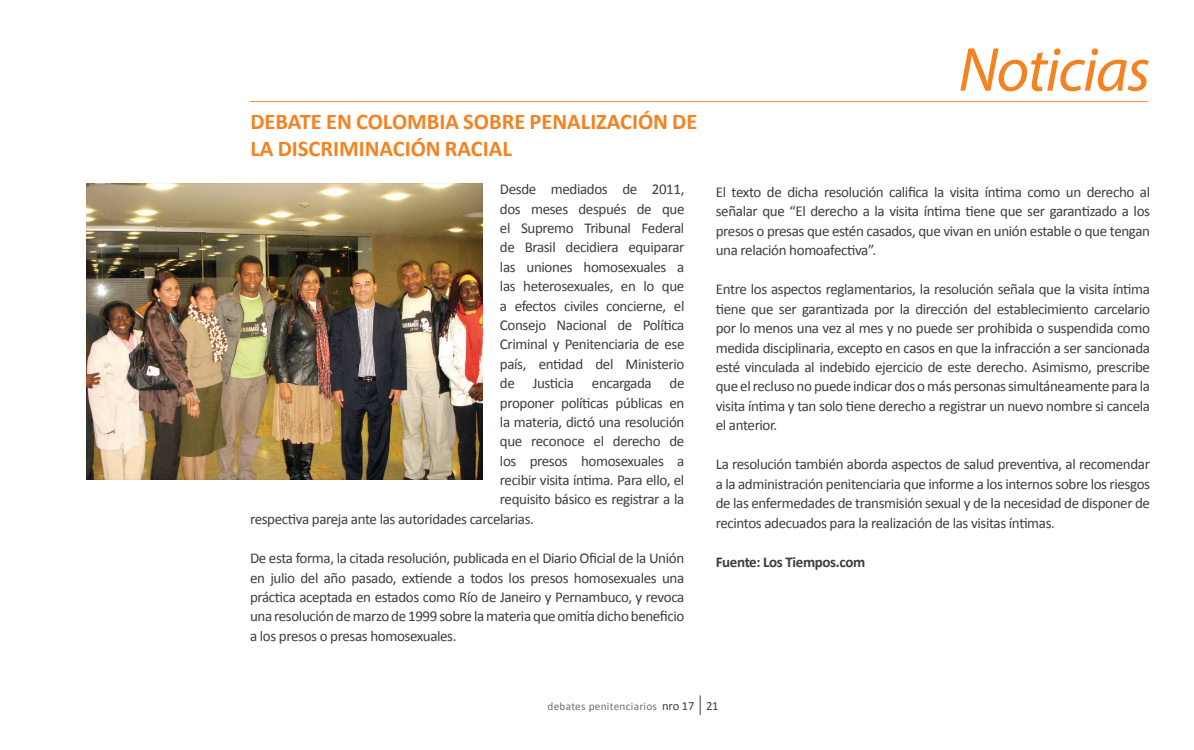
<style>
.page{position:relative;width:1194px;height:750px;background:#fff}
.page>*{position:absolute;margin:0;border:0;box-sizing:border-box;transform-origin:0 0}
.t1{font:italic 62.5px "Myriad Pro";letter-spacing:-.025em;color:#f58220}
.t2{font:700 22.5px "Calibri";color:#f58220}
.t3{font:15px/19.4px "Calibri";letter-spacing:-.025em;color:#3e3e3f;text-align:justify}
.t4{font:700 15px "Calibri";letter-spacing:-.025em;color:#3e3e3f}
.t5{font:11.25px "Calibri";letter-spacing:.025em;color:#6c6d70}
.s1{font-size:12.5px;color:#3e3e3f}
</style>
<div class="page">
<svg style="left:700px;top:695px;width:1px;height:20px"></svg>
<hr style="left:250px;top:101px;width:898px;height:1px;background:#f68c32">
<img style="left:87px;top:183px;width:395px;height:297px">
<h2 class="t2" style="left:250px;top:108px;width:27px">DEBATE</h2>
<h2 class="t2" style="left:326px;top:108px;width:95px">EN COLOMBIA</h2>
<h2 class="t2" style="left:463px;top:108px;width:39px">SOBRE</h2>
<h2 class="t2" style="left:529px;top:108px;width:12px">PENALI</h2>
<h2 class="t2" style="left:596px;top:108px;width:89px">ZACIÓN DE</h2>
<h2 class="t2" style="left:250px;top:135px;width:40px">LA DISCRIMINACI</h2>
<h2 class="t2" style="left:411px;top:135px;width:47px">ÓN RACIAL</h2>
<p class="t3" style="left:500px;top:179px;width:186px">Desde mediados de 2011,</p>
<p class="t3" style="left:500px;top:198px;width:186px">dos meses después de que</p>
<p class="t3" style="left:500px;top:218px;width:186px">el Supremo Tribunal Federal</p>
<p class="t3" style="left:500px;top:237px;width:186px">de Brasil decidiera equiparar</p>
<p class="t3" style="left:500px;top:256px;width:186px">las uniones homosexuales a</p>
<p class="t3" style="left:500px;top:276px;width:186px">las heterosexuales, en lo que</p>
<p class="t3" style="left:500px;top:295px;width:186px">a efectos civiles concierne, el</p>
<p class="t3" style="left:500px;top:315px;width:186px">Consejo Nacional de Política</p>
<p class="t3" style="left:500px;top:334px;width:186px">Criminal y Penitenciaria de ese</p>
<p class="t3" style="left:500px;top:353px;width:186px">país, entidad del Ministerio</p>
<p class="t3" style="left:500px;top:373px;width:186px">de Justicia encargada de</p>
<p class="t3" style="left:500px;top:392px;width:186px">proponer políticas públicas en</p>
<p class="t3" style="left:500px;top:412px;width:186px">la materia, dictó una resolución</p>
<p class="t3" style="left:500px;top:431px;width:186px">que reconoce el derecho de</p>
<p class="t3" style="left:500px;top:450px;width:186px">los presos homosexuales a</p>
<p class="t3" style="left:500px;top:470px;width:186px">recibir visita íntima. Para ello, el</p>
<p class="t3" style="left:500px;top:489px;width:186px">requisito básico es registrar a la</p>
<p class="t3" style="left:250px;top:508px;width:285px">respectiva pareja ante las autoridades carcelarias.</p>
<p class="t3" style="left:250px;top:548px;width:436px">De esta forma, la citada resolución, publicada en el Diario Oficial de la Unión en julio del año pasado, extiende a todos los presos homosexuales una práctica aceptada en estados como Río de Janeiro y Pernambuco, y revoca una resolución de marzo de 1999 sobre la materia que omitía dicho beneficio a los presos o presas homosexuales.</p>
<h1 class="t1" style="left:958px;top:31px;width:193px">Noticias</h1>
<p class="t3" style="left:716px;top:182px;width:436px">El texto de dicha resolución califica la visita íntima como un derecho al señalar que “El derecho a la visita íntima tiene que ser garantizado a los presos o presas que estén casados, que vivan en unión estable o que tengan una relación homoafectiva”.</p>
<p class="t3" style="left:716px;top:279px;width:436px">Entre los aspectos reglamentarios, la resolución señala que la visita íntima tiene que ser garantizada por la dirección del establecimiento carcelario por lo menos una vez al mes y no puede ser prohibida o suspendida como medida disciplinaria, excepto en casos en que la infracción a ser sancionada esté vinculada al indebido ejercicio de este derecho. Asimismo, prescribe que el recluso no puede indicar dos o más personas simultáneamente para la visita íntima y tan solo tiene derecho a registrar un nuevo nombre si cancela el anterior.</p>
<p class="t3" style="left:716px;top:454px;width:436px">La resolución también aborda aspectos de salud preventiva, al recomendar a la administración penitenciaria que informe a los internos sobre los riesgos de las enfermedades de transmisión sexual y de la necesidad de disponer de recintos adecuados para la realización de las visitas íntimas.</p>
<p class="t4" style="left:716px;top:553px;width:151px">FUENTE: LOS TIEMPOS.COM</p>
<p class="t5" style="left:547px;top:699px;width:173px">debates penitenciarios <span class="s1">nro 17 21</span></p>
</div>
